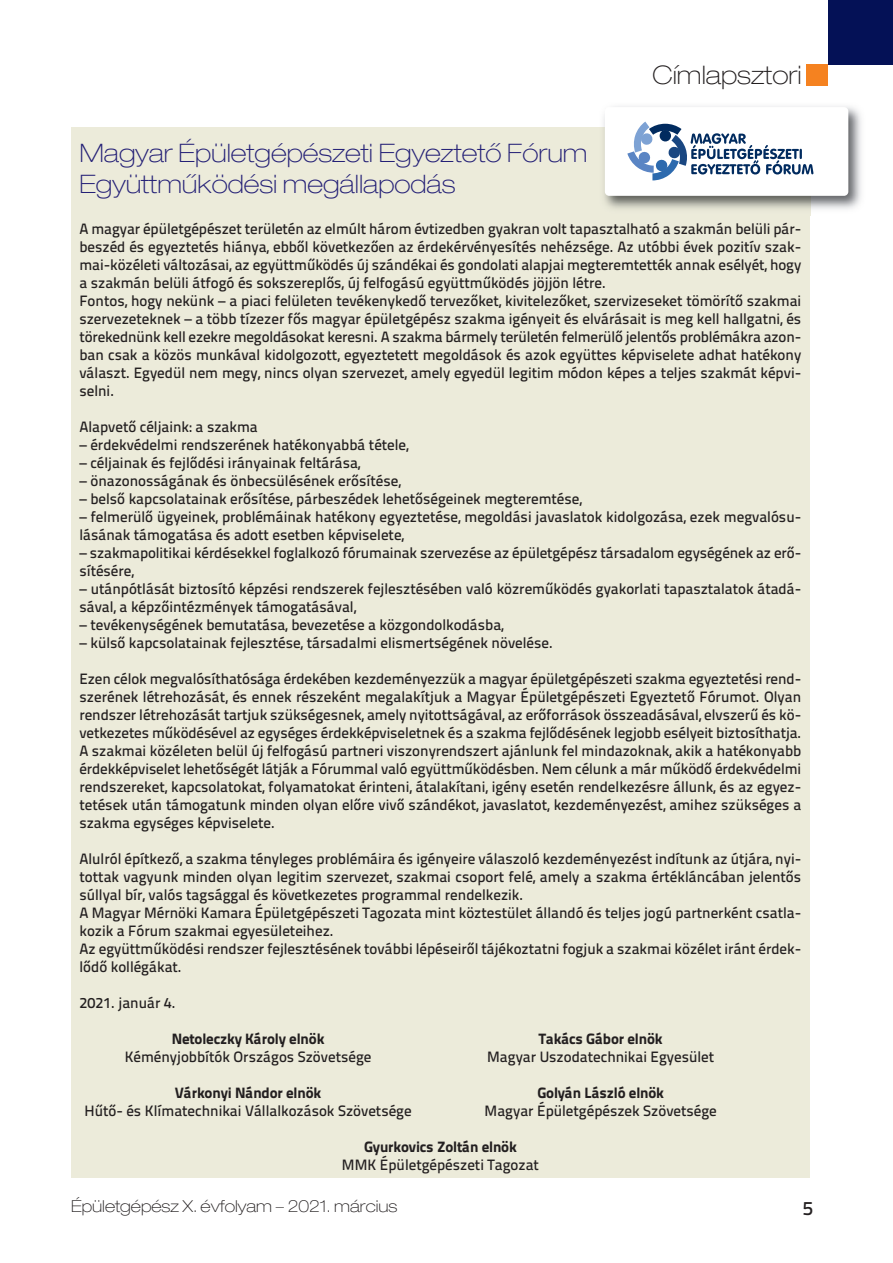
<style>
.page{position:relative;width:893px;height:1263px;background:#fff}
.page>*{position:absolute;margin:0;border:0;box-sizing:border-box;transform-origin:0 0}
.t1{font:100 expanded 25.65px "Helvetica Neue LT Pro";color:#231f20}
.t2{font:100 expanded 25.5px/30.6px "Helvetica Neue LT Pro";color:#242076}
.t3{font:500 19.5px "Titillium Text";color:#231f20}
.t4{font:100 expanded 16.5px "Helvetica Neue LT Pro";color:#231f20}
.t5{font:500 15px/18px "Titillium Text";color:#231f20}
.t6{font:15px "Titillium Text Heavvy";letter-spacing:-.01em;color:#231f20}
</style>
<div class="page">
<div style="left:806px;top:64px;width:22px;height:22px;background:#f58220"></div>
<div style="left:828px;top:0;width:65px;height:64px;background:#041156"></div>
<div style="left:71px;top:127px;width:739px;height:1051px;background:#ecebda"></div>
<img style="left:603px;top:106px;width:258px;height:110px">
<div style="left:605px;top:107px;width:243px;height:89px;background:#fff;border-radius:4px"></div>
<svg style="left:627px;top:122px;width:186px;height:58px"></svg>
<h1 class="t1" style="left:652px;top:66px;width:151px">Címlapsztori</h1>
<h2 class="t2" style="left:79px;top:141px;width:510px">Magyar Épületgépészeti Egyeztető Fórum<br>Együttműködési megállapodás</h2>
<p class="t5" style="left:79px;top:221px;width:723px">A magyar épületgépészet területén az elmúlt három évtizedben gyakran volt tapasztalható a szakmán belüli pár&shy;beszéd és egyeztetés hiánya, ebből következően az érdekérvényesítés nehézsége. Az utóbbi évek pozitív szak&shy;mai-közéleti változásai, az együttműködés új szándékai és gondolati alapjai megteremtették annak esélyét, hogy a szakmán belüli átfogó és sokszereplős, új felfogású együttműködés jöjjön létre.<br>Fontos, hogy nekünk – a piaci felületen tevékenykedő tervezőket, kivitelezőket, szervizeseket tömörítő szakmai szervezeteknek – a több tízezer fős magyar épületgépész szakma igényeit és elvárásait is meg kell hallgatni, és törekednünk kell ezekre megoldásokat keresni. A szakma bármely területén felmerülő jelentős problémákra azon&shy;ban csak a közös munkával kidolgozott, egyeztetett megoldások és azok együttes képviselete adhat hatékony választ. Egyedül nem megy, nincs olyan szervezet, amely egyedül legitim módon képes a teljes szakmát képvi&shy;selni.</p>
<p class="t5" style="left:79px;top:419px;width:180px">Alapvető céljaink: a szakma</p>
<p class="t5" style="left:79px;top:437px;width:331px">– érdekvédelmi rendszerének hatékonyabbá tétele,</p>
<p class="t5" style="left:79px;top:455px;width:283px">– céljainak és fejlődési irányainak feltárása,</p>
<p class="t5" style="left:79px;top:473px;width:323px">– önazonosságának és önbecsülésének erősítése,</p>
<p class="t5" style="left:79px;top:491px;width:504px">– belső kapcsolatainak erősítése, párbeszédek lehetőségeinek megteremtése,</p>
<p class="t5" style="left:79px;top:509px;width:723px">– felmerülő ügyeinek, problémáinak hatékony egyeztetése, megoldási javaslatok kidolgozása, ezek megvalósu&shy;lásának támogatása és adott esetben képviselete,</p>
<p class="t5" style="left:79px;top:545px;width:723px">– szakmapolitikai kérdésekkel foglalkozó fórumainak szervezése az épületgépész társadalom egységének az erő&shy;sítésére,</p>
<p class="t5" style="left:79px;top:581px;width:723px">– utánpótlását biztosító képzési rendszerek fejlesztésében való közreműködés gyakorlati tapasztalatok átadá&shy;sával, a képzőintézmények támogatásával,</p>
<p class="t5" style="left:79px;top:617px;width:426px">– tevékenységének bemutatása, bevezetése a közgondolkodásba,</p>
<p class="t5" style="left:79px;top:635px;width:475px">– külső kapcsolatainak fejlesztése, társadalmi elismertségének növelése.</p>
<p class="t5" style="left:79px;top:671px;width:723px;text-align:justify">Ezen célok megvalósíthatósága érdekében kezdeményezzük a magyar épületgépészeti szakma egyeztetési rend&shy;szerének létrehozását, és ennek részeként megalakítjuk a Magyar Épületgépészeti Egyeztető Fórumot. Olyan rendszer létrehozását tartjuk szükségesnek, amely nyitottságával, az erőforrások összeadásával, elvszerű és kö&shy;vetkezetes működésével az egységes érdekképviseletnek és a szakma fejlődésének legjobb esélyeit biztosíthatja.<br>A szakmai közéleten belül új felfogású partneri viszonyrendszert ajánlunk fel mindazoknak, akik a hatékonyabb érdekképviselet lehetőségét látják a Fórummal való együttműködésben. Nem célunk a már működő érdekvédelmi rendszereket, kapcsolatokat, folyamatokat érinteni, átalakítani, igény esetén rendelkezésre állunk, és az egyez&shy;tetések után támogatunk minden olyan előre vivő szándékot, javaslatot, kezdeményezést, amihez szükséges a szakma egységes képviselete.</p>
<p class="t5" style="left:79px;top:851px;width:723px">Alulról építkező, a szakma tényleges problémáira és igényeire válaszoló kezdeményezést indítunk az útjára, nyi&shy;tottak vagyunk minden olyan legitim szervezet, szakmai csoport felé, amely a szakma értékláncában jelentős súllyal bír, valós tagsággal és következetes programmal rendelkezik.<br>A Magyar Mérnöki Kamara Épületgépészeti Tagozata mint köztestület állandó és teljes jogú partnerként csatla&shy;kozik a Fórum szakmai egyesületeihez.<br>Az együttműködési rendszer fejlesztésének további lépéseiről tájékoztatni fogjuk a szakmai közélet iránt érdek&shy;lődő kollégákat.</p>
<p class="t5" style="left:79px;top:995px;width:98px">2021. január 4.</p>
<p class="t6" style="left:172px;top:1033px;width:154px">Netoleczky Károly elnök</p>
<p class="t6" style="left:539px;top:1033px;width:125px">Takács Gábor elnök</p>
<p class="t5" style="left:125px;top:1049px;width:248px">Kéményjobbítók Országos Szövetsége</p>
<p class="t5" style="left:487px;top:1049px;width:228px">Magyar Uszodatechnikai Egyesület</p>
<p class="t6" style="left:175px;top:1087px;width:148px">Várkonyi Nándor elnök</p>
<p class="t6" style="left:537px;top:1087px;width:128px">Golyán László elnök</p>
<p class="t5" style="left:84px;top:1103px;width:329px">Hűtő- és Klímatechnikai Vállalkozások Szövetsége</p>
<p class="t5" style="left:485px;top:1103px;width:234px">Magyar Épületgépészek Szövetsége</p>
<p class="t6" style="left:364px;top:1141px;width:154px">Gyurkovics Zoltán elnök</p>
<p class="t5" style="left:342px;top:1157px;width:198px">MMK Épületgépészeti Tagozat</p>
<p class="t4" style="left:71px;top:1200px;width:328px">Épületgépész X. évfolyam – 2021. március</p>
<h3 class="t3" style="left:803px;top:1201px;width:12px">5</h3>
</div>
